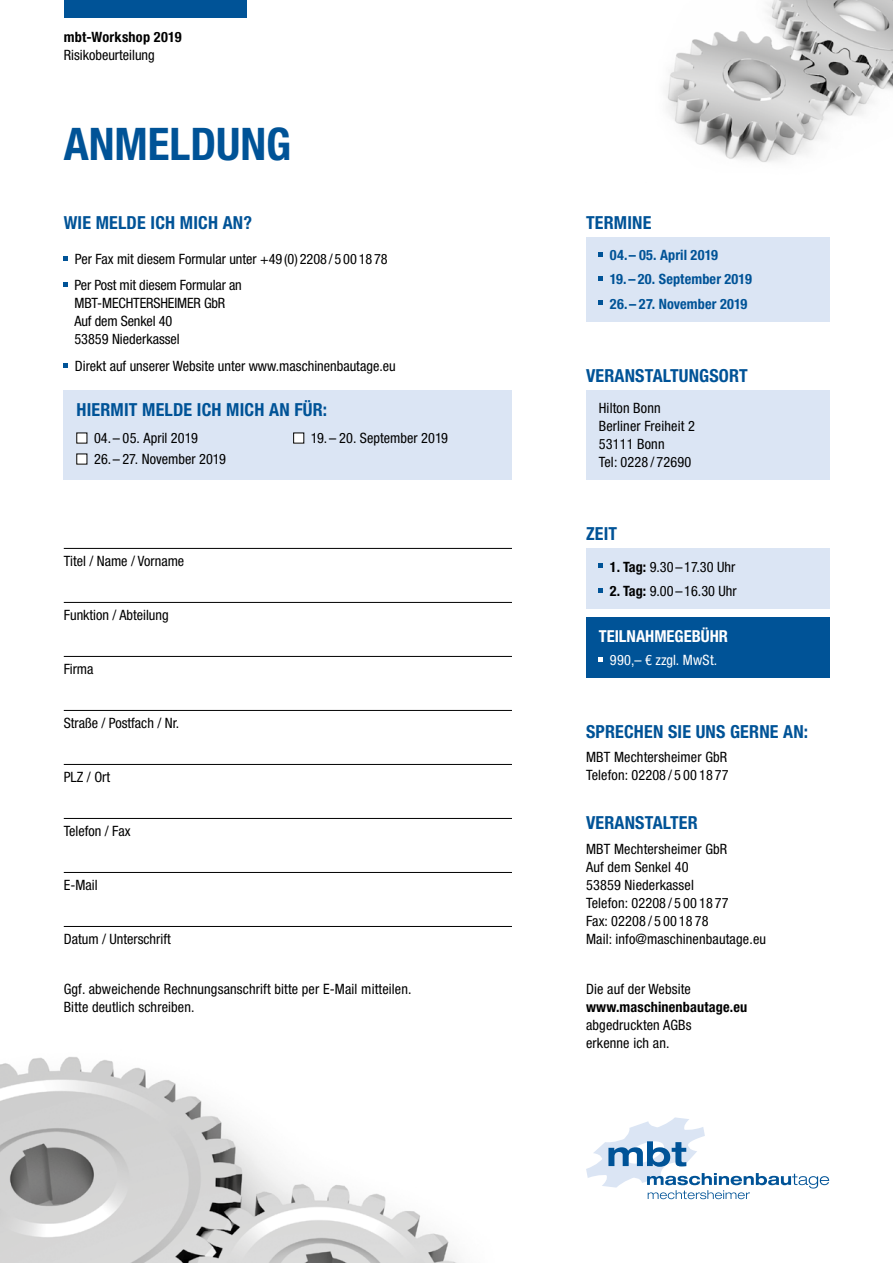
<style>
.page{position:relative;width:893px;height:1263px;background:#fff}
.page>*{position:absolute;margin:0;border:0;box-sizing:border-box;transform-origin:0 0}
.t1{font:700 condensed 45px "Helvetica Neue LT Std";color:#005397}
.t2{font:700 condensed 18px "Helvetica Neue LT Std";letter-spacing:.01em;color:#005397}
.t3{font:700 condensed 16.5px "Helvetica Neue LT Std";color:#fff}
.t4{font:condensed 14.25px/18px "Helvetica Neue LT Std";letter-spacing:.01em;color:#000}
.t5{font:700 condensed 14.25px/24.5px "Helvetica Neue LT Std";letter-spacing:.01em;color:#005397}
.t6{font:condensed 14.25px/18px "Helvetica Neue LT Std";letter-spacing:-.01em;color:#000}
.t7{font:700 condensed 14.25px "Helvetica Neue LT Std";letter-spacing:.01em;color:#000}
.t8{font:condensed 14.25px "Helvetica Neue LT Std";letter-spacing:.02em;color:#fff}
.s1{font-weight:700}
</style>
<div class="page">
<img style="left:0;top:1057px;width:459px;height:206px">
<img style="left:666px;top:0;width:227px;height:162px">
<svg style="left:586px;top:1117px;width:243px;height:82px"></svg>
<div style="left:64px;top:0;width:183px;height:17px;background:#005397"></div>
<svg style="left:64px;top:256px;width:4px;height:5px"></svg>
<svg style="left:64px;top:283px;width:4px;height:4px"></svg>
<svg style="left:64px;top:363px;width:4px;height:5px"></svg>
<div style="left:586px;top:237px;width:243px;height:84px;background:#dbe5f4"></div>
<svg style="left:599px;top:252px;width:4px;height:4px"></svg>
<svg style="left:599px;top:276px;width:4px;height:5px"></svg>
<svg style="left:599px;top:301px;width:4px;height:4px"></svg>
<div style="left:64px;top:390px;width:448px;height:90px;background:#dbe5f4"></div>
<div style="left:77px;top:433px;width:10px;height:10px;background:#fff"></div>
<div style="left:294px;top:433px;width:10px;height:10px;background:#fff"></div>
<div style="left:293px;top:433px;width:11px;height:10px;border:1px solid #000"></div>
<div style="left:77px;top:454px;width:10px;height:10px;background:#fff"></div>
<div style="left:586px;top:390px;width:243px;height:90px;background:#dbe5f4"></div>
<div style="left:586px;top:549px;width:243px;height:60px;background:#dbe5f4"></div>
<svg style="left:599px;top:564px;width:4px;height:4px"></svg>
<svg style="left:599px;top:588px;width:4px;height:4px"></svg>
<div style="left:586px;top:617px;width:243px;height:61px;background:#005397"></div>
<svg style="left:599px;top:657px;width:4px;height:4px"></svg>
<hr style="left:64px;top:548px;width:448px;height:1px;background:#000">
<hr style="left:64px;top:602px;width:448px;height:1px;background:#000">
<hr style="left:64px;top:656px;width:448px;height:1px;background:#000">
<hr style="left:64px;top:710px;width:448px;height:1px;background:#000">
<hr style="left:64px;top:764px;width:448px;height:1px;background:#000">
<hr style="left:64px;top:818px;width:448px;height:1px;background:#000">
<hr style="left:64px;top:872px;width:448px;height:1px;background:#000">
<hr style="left:64px;top:926px;width:448px;height:1px;background:#000">
<p class="t7" style="left:64px;top:28px;width:119px">mbt-Workshop 2019</p>
<p class="t4" style="left:64px;top:45px;width:93px">Risikobeurteilung</p>
<h1 class="t1" style="left:64px;top:116px;width:229px">ANMELDUNG</h1>
<p class="t2" style="left:64px;top:211px;width:190px">WIE MELDE ICH MICH AN?</p>
<p class="t4" style="left:74px;top:245px;width:315px;line-height:26.5px">Per Fax mit diesem Formular unter +49 (0) 2208 / 5 00 18 78<br>Per Post mit diesem Formular an</p>
<p class="t6" style="left:74px;top:294px;width:152px">MBT-MECHTERSHEIMER GbR<br>Auf dem Senkel 40<br>53859 Niederkassel</p>
<p class="t4" style="left:75px;top:356px;width:322px">Direkt auf unserer Website unter www.maschinenbautage.eu</p>
<p class="t2" style="left:77px;top:399px;width:252px">HIERMIT MELDE ICH MICH AN FÜR:</p>
<p class="t4" style="left:94px;top:429px;width:105px">04.– 05. April 2019</p>
<p class="t4" style="left:311px;top:429px;width:139px">19. – 20. September 2019</p>
<p class="t4" style="left:94px;top:450px;width:133px">26.– 27. November 2019</p>
<p class="t4" style="left:64px;top:551px;width:122px">Titel / Name / Vorname</p>
<p class="t4" style="left:64px;top:605px;width:106px">Funktion / Abteilung</p>
<p class="t4" style="left:64px;top:659px;width:31px">Firma</p>
<p class="t4" style="left:64px;top:713px;width:117px">Straße / Postfach / Nr.</p>
<p class="t4" style="left:64px;top:767px;width:48px">PLZ / Ort</p>
<p class="t4" style="left:64px;top:821px;width:68px">Telefon / Fax</p>
<p class="t4" style="left:64px;top:875px;width:35px">E-Mail</p>
<p class="t4" style="left:64px;top:929px;width:108px">Datum / Unterschrift</p>
<p class="t4" style="left:64px;top:980px;width:349px">Ggf. abweichende Rechnungsanschrift bitte per E-Mail mitteilen.<br>Bitte deutlich schreiben.</p>
<p class="t2" style="left:586px;top:211px;width:67px">TERMINE</p>
<p class="t5" style="left:610px;top:242px;width:109px">04.– 05. April 2019</p>
<p class="t5" style="left:610px;top:267px;width:143px">19. – 20. September 2019<br>26.– 27. November 2019</p>
<p class="t2" style="left:586px;top:365px;width:163px">VERANSTALTUNGSORT</p>
<p class="t4" style="left:599px;top:399px;width:98px">Hilton Bonn<br>Berliner Freiheit 2<br>53111 Bonn<br>Tel: 0228 / 72690</p>
<p class="t2" style="left:586px;top:523px;width:33px">ZEIT</p>
<p class="t4" style="left:610px;top:558px;width:127px"><span class="s1">1. Tag:</span> 9.30 – 17.30 Uhr</p>
<p class="t4" style="left:610px;top:582px;width:128px"><span class="s1">2. Tag:</span> 9.00 – 16.30 Uhr</p>
<p class="t3" style="left:599px;top:626px;width:131px">TEILNAHMEGEBÜHR</p>
<p class="t8" style="left:610px;top:652px;width:109px">990,– € zzgl. MwSt.</p>
<p class="t2" style="left:586px;top:721px;width:224px">SPRECHEN SIE UNS GERNE AN:</p>
<p class="t4" style="left:586px;top:748px;width:144px">MBT Mechtersheimer GbR<br>Telefon: 02208 / 5 00 18 77</p>
<p class="t2" style="left:586px;top:812px;width:113px">VERANSTALTER</p>
<p class="t4" style="left:586px;top:839px;width:182px">MBT Mechtersheimer GbR<br>Auf dem Senkel 40<br>53859 Niederkassel<br>Telefon: 02208 / 5 00 18 77<br>Fax: 02208 / 5 00 18 78<br>Mail: info@maschinenbautage.eu</p>
<p class="t4" style="left:586px;top:980px;width:106px">Die auf der Website</p>
<p class="t7" style="left:586px;top:998px;width:163px">www.maschinenbautage.eu</p>
<p class="t4" style="left:586px;top:1016px;width:107px">abgedruckten AGBs erkenne ich an.</p>
</div>
